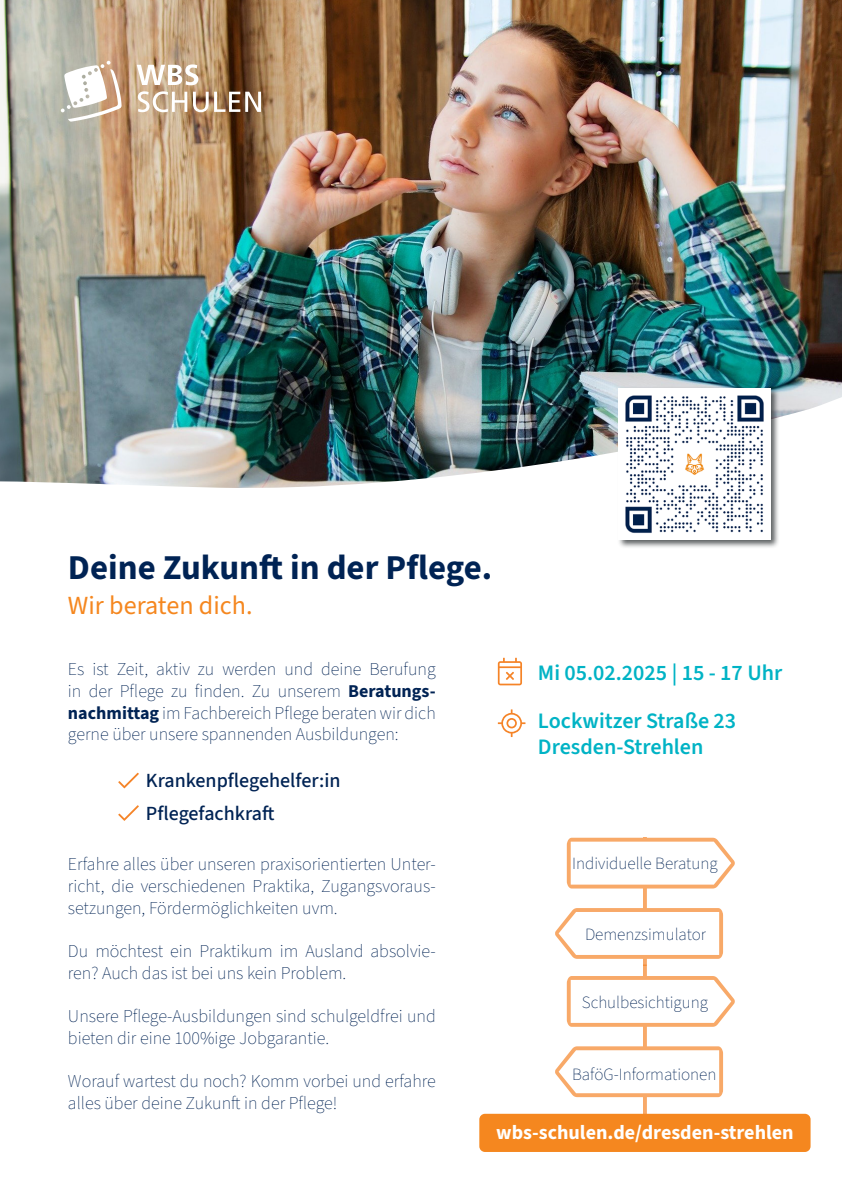
<style>
.page{position:relative;width:842px;height:1191px;background:#fff}
.page>*{position:absolute;margin:0;border:0;box-sizing:border-box;transform-origin:0 0}
.t1{font:700 34.8px "Source Sans 3";color:#002354}
.t2{font:26.2px "Source Sans 3";color:#f5871f}
.t3{font:600 22px "Source Sans 3";color:#00b3c5}
.t4{font:500 20px "Source Sans 3";color:#002354}
.t5{font:700 20px "Source Sans 3";color:#fff}
.t6{font:200 18px/21.6px "Source Sans 3";color:#002354}
.t7{font:200 17.2px "Source Sans 3";color:#002354}
.s1{font-weight:700}
</style>
<div class="page">
<img style="left:0;top:0;width:842px;height:488px">
<svg style="left:61px;top:61px;width:61px;height:61px"></svg>
<svg style="left:193px;top:92px;width:68px;height:20px"></svg>
<svg style="left:138px;top:91px;width:49px;height:21px"></svg>
<svg style="left:137px;top:64px;width:61px;height:21px"></svg>
<svg style="left:555px;top:837px;width:180px;height:276px"></svg>
<div style="left:479px;top:1113px;width:331px;height:39px;background:#f5871f;border-radius:6px"></div>
<svg style="left:118px;top:772px;width:21px;height:16px"></svg>
<svg style="left:118px;top:805px;width:21px;height:16px"></svg>
<svg style="left:498px;top:657px;width:24px;height:28px"></svg>
<svg style="left:498px;top:709px;width:27px;height:28px"></svg>
<div style="left:618px;top:387px;width:162px;height:162px;background:#262b2d;opacity:.75"></div>
<img style="left:619px;top:388px;width:152px;height:152px">
<p class="t1" style="left:68px;top:544px;width:426px">Deine Zukunft in der Pflege.</p>
<p class="t2" style="left:68px;top:589px;width:186px">Wir beraten dich.</p>
<p class="t6" style="left:68px;top:659px;width:369px;text-align:justify">Es ist Zeit, aktiv zu werden und deine Berufung in der Pflege zu finden. Zu unserem <span class="s1">Beratungs&shy;nachmittag</span> im Fachbereich Pflege beraten wir dich gerne über unsere spannenden Ausbildungen:</p>
<p class="t4" style="left:146px;top:767px;width:196px">Krankenpflegehelfer:in</p>
<p class="t4" style="left:146px;top:800px;width:130px">Pflegefachkraft</p>
<p class="t6" style="left:68px;top:854px;width:369px;text-align:justify">Erfahre alles über unseren praxisorientierten Unter&shy;richt, die verschiedenen Praktika, Zugangsvoraus&shy;setzungen, Fördermöglichkeiten uvm.</p>
<p class="t6" style="left:68px;top:940px;width:369px">Du möchtest ein Praktikum im Ausland absolvie&shy;ren? Auch das ist bei uns kein Problem.</p>
<p class="t6" style="left:68px;top:1005px;width:369px">Unsere Pflege-Ausbildungen sind schulgeldfrei und bieten dir eine 100%ige Jobgarantie.</p>
<p class="t6" style="left:68px;top:1070px;width:369px">Worauf wartest du noch? Komm vorbei und erfahre alles über deine Zukunft in der Pflege!</p>
<p class="t3" style="left:538px;top:658px;width:246px">Mi 05.02.2025 | 15 - 17 Uhr</p>
<p class="t3" style="left:538px;top:706px;width:200px">Lockwitzer Straße 23</p>
<p class="t3" style="left:538px;top:733px;width:167px">Dresden-Strehlen</p>
<p class="t7" style="left:572px;top:853px;width:147px">Individuelle Beratung</p>
<p class="t7" style="left:585px;top:924px;width:123px">Demenzsimulator</p>
<p class="t7" style="left:582px;top:991px;width:128px">Schulbesichtigung</p>
<p class="t7" style="left:572px;top:1063px;width:146px">BaföG-Informationen</p>
<p class="t5" style="left:496px;top:1119px;width:299px">wbs-schulen.de/dresden-strehlen</p>
</div>
